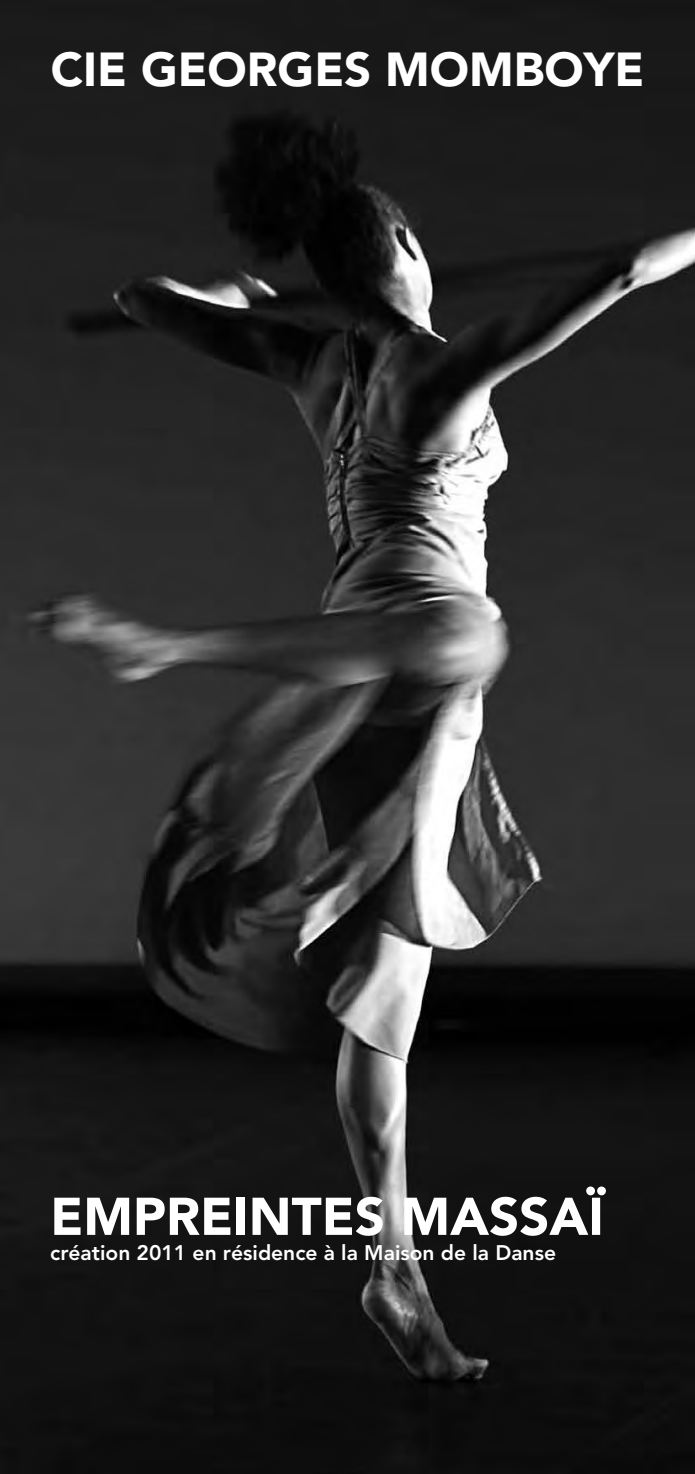
<style>
.page{position:relative;width:695px;height:1474px;background:#fff}
.page>*{position:absolute;margin:0;border:0;box-sizing:border-box;transform-origin:0 0}
.t1{font:900 52.5px "Avenir";letter-spacing:.085em;color:#fff}
.t2{font:900 47.25px "Avenir";color:#fff}
.t3{font:800 21px "Avenir";color:#fff}
</style>
<div class="page">
<img style="left:0;top:0;width:694px;height:1473px">
<h2 class="t2" style="left:51px;top:40px;width:595px">CIE GEORGES MOMBOYE</h2>
<h1 class="t1" style="left:50px;top:1184px;width:555px">EMPREINTES MASSAÏ</h1>
<p class="t3" style="left:50px;top:1240px;width:507px">création 2011 en résidence à la Maison de la Danse</p>
</div>
